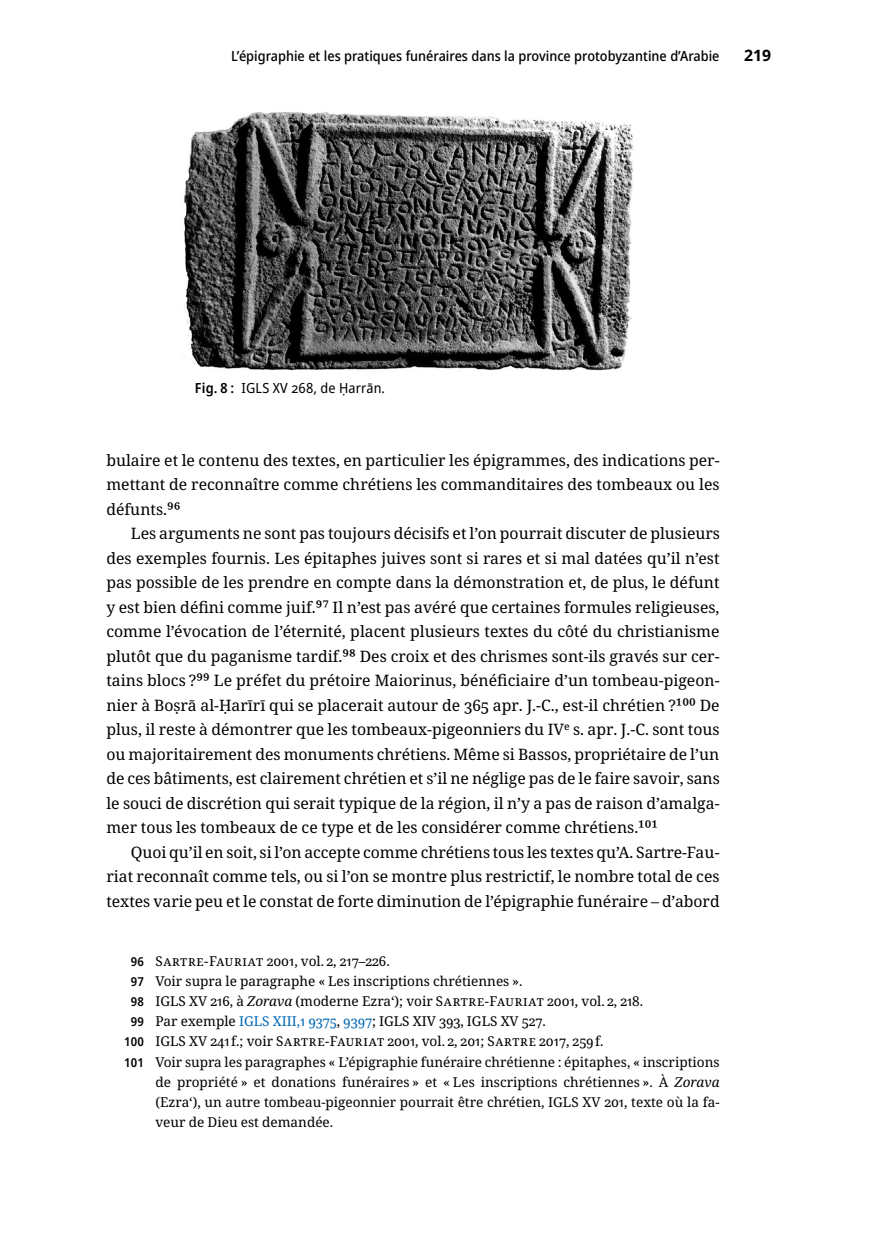
<style>
.page{position:relative;width:879px;height:1260px;background:#fff}
.page>*{position:absolute;margin:0;border:0;box-sizing:border-box;transform-origin:0 0}
.Fließtext{font:15.75px/24.5px "Noto Serif";color:#000;text-align:justify}
.t1{font:700 15.75px "Noto Sans";color:#000}
.t2{font:500 semi-condensed 14px "Noto Sans";color:#000}
.Bildunterschrift{font:semi-condensed 14px "Noto Sans";letter-spacing:.01em;color:#000}
.Fußnoten{font:13.65px/20.1px "Noto Serif";color:#000;text-align:justify}
.Fußnoten-2{font:13.65px "Noto Serif";letter-spacing:.035em;color:#000}
.Fußnoten-3{font:13.65px "Noto Serif";letter-spacing:.05em;color:#000}
.s1{font-weight:600}
.s2{font-size:16.62px}
.s3{font-family:"Noto Sans";font-weight:600;font-stretch:semi-condensed;font-size:12.25px}
.s4{font-style:italic}
.s5{color:#0069b4}
</style>
<div class="page">
<img style="left:184px;top:112px;width:450px;height:259px">
<p class="t2" style="left:231px;top:46px;width:489px">L’épigraphie et les pratiques funéraires dans la province protobyzantine d’Arabie</p>
<p class="t1" style="left:743px;top:44px;width:29px">219</p>
<p class="Bildunterschrift" style="left:195px;top:378px;width:192px"><span class="s1">Fig. 8 :</span> IGLS XV 268, de Ḥarrān.</p>
<p class="Fließtext" style="left:106px;top:448px;width:614px">bulaire et le contenu des textes, en particulier les épigrammes, des indications per&shy;mettant de reconnaître comme chrétiens les commanditaires des tombeaux ou les défunts.<span class="s2">96</span></p>
<p class="Fließtext" style="left:106px;top:522px;width:614px;text-indent:25px">Les arguments ne sont pas toujours décisifs et l’on pourrait discuter de plusieurs des exemples fournis. Les épitaphes juives sont si rares et si mal datées qu’il n’est pas possible de les prendre en compte dans la démonstration et, de plus, le défunt y est bien défini comme juif.<span class="s2">97</span> Il n’est pas avéré que certaines formules religieuses, comme l’évocation de l’éternité, placent plusieurs textes du côté du christianisme plutôt que du paganisme tardif.<span class="s2">98</span> Des croix et des chrismes sont-ils gravés sur cer&shy;tains blocs ?<span class="s2">99</span> Le préfet du prétoire Maiorinus, bénéficiaire d’un tombeau-pigeon&shy;nier à Boṣrā al-Ḥarīrī qui se placerait autour de 365 apr. J.-C., est-il chrétien ?<span class="s2">100</span> De plus, il reste à démontrer que les tombeaux-pigeonniers du IV<sup>e</sup> s. apr. J.-C. sont tous ou majoritairement des monuments chrétiens. Même si Bassos, propriétaire de l’un de ces bâtiments, est clairement chrétien et s’il ne néglige pas de le faire savoir, sans le souci de discrétion qui serait typique de la région, il n’y a pas de raison d’amalga&shy;mer tous les tombeaux de ce type et de les considérer comme chrétiens.<span class="s2">101</span></p>
<p class="Fließtext" style="left:106px;top:840px;width:614px;text-indent:25px">Quoi qu’il en soit, si l’on accepte comme chrétiens tous les textes qu’A. Sartre-Fau&shy;riat reconnaît comme tels, ou si l’on se montre plus restrictif, le nombre total de ces textes varie peu et le constat de forte diminution de l’épigraphie funéraire – d’abord</p>
<p class="Fußnoten-3" style="left:131px;top:952px;width:260px"><span class="s3">96</span> Sartre-Fauriat 2001, vol. 2, 217–226.</p>
<p class="Fußnoten" style="left:131px;top:972px;width:393px"><span class="s3">97</span> Voir supra le paragraphe « Les inscriptions chrétiennes ».</p>
<p class="Fußnoten" style="left:131px;top:992px;width:513px"><span class="s3">98</span> IGLS XV 216, à <span class="s4">Zorava</span> (moderne Ezra‘); voir Sartre-Fauriat 2001, vol. 2, 218.</p>
<p class="Fußnoten" style="left:131px;top:1012px;width:416px"><span class="s3">99</span> Par exemple <span class="s5">IGLS XIII,1 9375</span>, <span class="s5">9397</span>; IGLS XIV 393, IGLS XV 527.</p>
<p class="Fußnoten-2" style="left:124px;top:1032px;width:480px"><span class="s3">100</span> IGLS XV 241 f.; voir Sartre-Fauriat 2001, vol. 2, 201; Sartre 2017, 259 f.</p>
<p class="Fußnoten" style="left:155px;top:1052px;width:565px;text-indent:-31px"><span class="s3">101</span> Voir supra les paragraphes « L’épigraphie funéraire chrétienne : épitaphes, « inscriptions de propriété » et donations funéraires » et « Les inscriptions chrétiennes ». À <span class="s4">Zorava </span>(Ezra‘), un autre tombeau-pigeonnier pourrait être chrétien, IGLS XV 201, texte où la fa&shy;veur de Dieu est demandée.</p>
</div>
